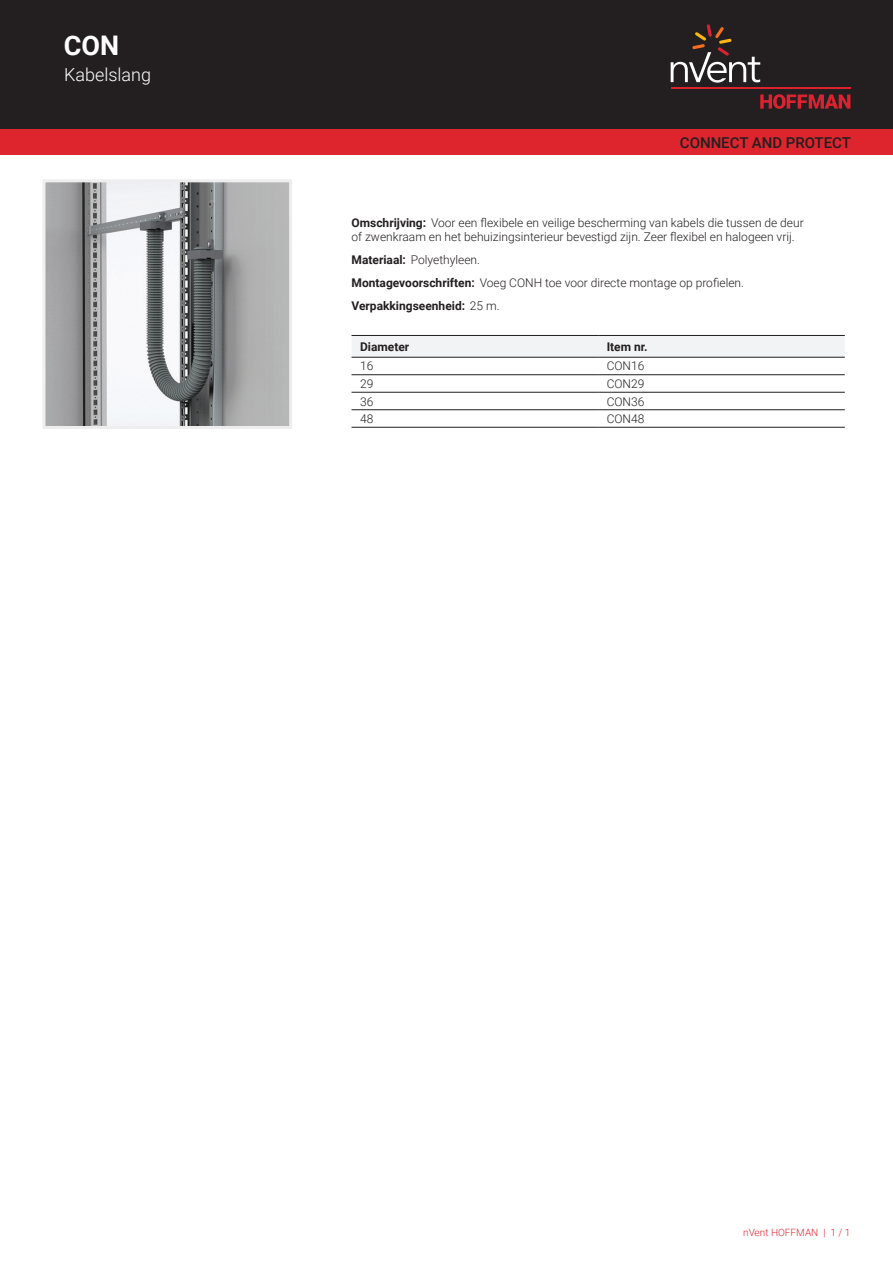
<style>
.page{position:relative;width:893px;height:1263px;background:#fff}
.page>*{position:absolute;margin:0;border:0;box-sizing:border-box;transform-origin:0 0}
.t1{font:700 27px "Roboto";color:#fff}
.t2{font:300 18px "Roboto";color:#fff}
.t3{font:500 15px "Roboto";color:#231f20}
.t4{font:300 12px/23px "Roboto";color:#231f20}
.t5{font:700 12px "Roboto";color:#231f20}
.t6{font:300 10.05px "Roboto";color:#de252e}
.s1{font-weight:700}
</style>
<div class="page">
<div style="left:0;top:0;width:893px;height:129px;background:#231f20"></div>
<svg style="left:760px;top:94px;width:90px;height:15px"></svg>
<hr style="left:671px;top:88px;width:179px;height:1px;background:#db2230">
<svg style="left:671px;top:24px;width:89px;height:59px"></svg>
<div style="left:0;top:129px;width:893px;height:26px;background:#de252e"></div>
<div style="left:351px;top:336px;width:494px;height:21px;background:#f2f3f4"></div>
<hr style="left:351px;top:335px;width:247px;height:1px;background:#231f20">
<hr style="left:598px;top:335px;width:247px;height:1px;background:#231f20">
<hr style="left:351px;top:374px;width:247px;height:1px;background:#231f20">
<hr style="left:598px;top:374px;width:247px;height:1px;background:#231f20">
<hr style="left:351px;top:392px;width:247px;height:1px;background:#231f20">
<hr style="left:598px;top:392px;width:247px;height:1px;background:#231f20">
<hr style="left:351px;top:409px;width:247px;height:1px;background:#231f20">
<hr style="left:598px;top:409px;width:247px;height:1px;background:#231f20">
<hr style="left:351px;top:427px;width:247px;height:1px;background:#231f20">
<hr style="left:598px;top:427px;width:247px;height:1px;background:#231f20">
<hr style="left:351px;top:357px;width:247px;height:1px;background:#231f20">
<hr style="left:598px;top:357px;width:247px;height:1px;background:#231f20">
<img style="left:47px;top:183px;width:241px;height:242px">
<div style="left:43px;top:179px;width:249px;height:250px;border:3px solid #eeeeef"></div>
<h1 class="t1" style="left:64px;top:26px;width:57px">CON</h1>
<h2 class="t2" style="left:64px;top:62px;width:88px">Kabelslang</h2>
<p class="t3" style="left:680px;top:132px;width:173px">CONNECT AND PROTECT</p>
<p class="t4" style="left:351px;top:215px;width:454px;line-height:14.4px"><span class="s1">Omschrijving:</span> Voor een flexibele en veilige bescherming van kabels die tussen de deur of zwenkraam en het behuizingsinterieur bevestigd zijn. Zeer flexibel en halogeen vrij.</p>
<p class="t4" style="left:351px;top:248px;width:394px"><span class="s1">Materiaal:</span> Polyethyleen.<br><span class="s1">Montagevoorschriften:</span> Voeg CONH toe voor directe montage op profielen.<br><span class="s1">Verpakkingseenheid:</span> 25 m.</p>
<p class="t5" style="left:360px;top:338px;width:51px">Diameter</p>
<p class="t5" style="left:607px;top:338px;width:42px">Item nr.</p>
<p class="t4" style="left:360px;top:354px;width:15px">16</p>
<p class="t4" style="left:607px;top:354px;width:39px">CON16</p>
<p class="t4" style="left:360px;top:372px;width:15px">29</p>
<p class="t4" style="left:607px;top:372px;width:39px">CON29</p>
<p class="t4" style="left:360px;top:389px;width:15px">36</p>
<p class="t4" style="left:607px;top:389px;width:39px">CON36</p>
<p class="t4" style="left:360px;top:407px;width:15px">48</p>
<p class="t4" style="left:607px;top:407px;width:39px">CON48</p>
<p class="t6" style="left:743px;top:1226px;width:109px">nVent HOFFMAN | 1 / 1</p>
</div>
